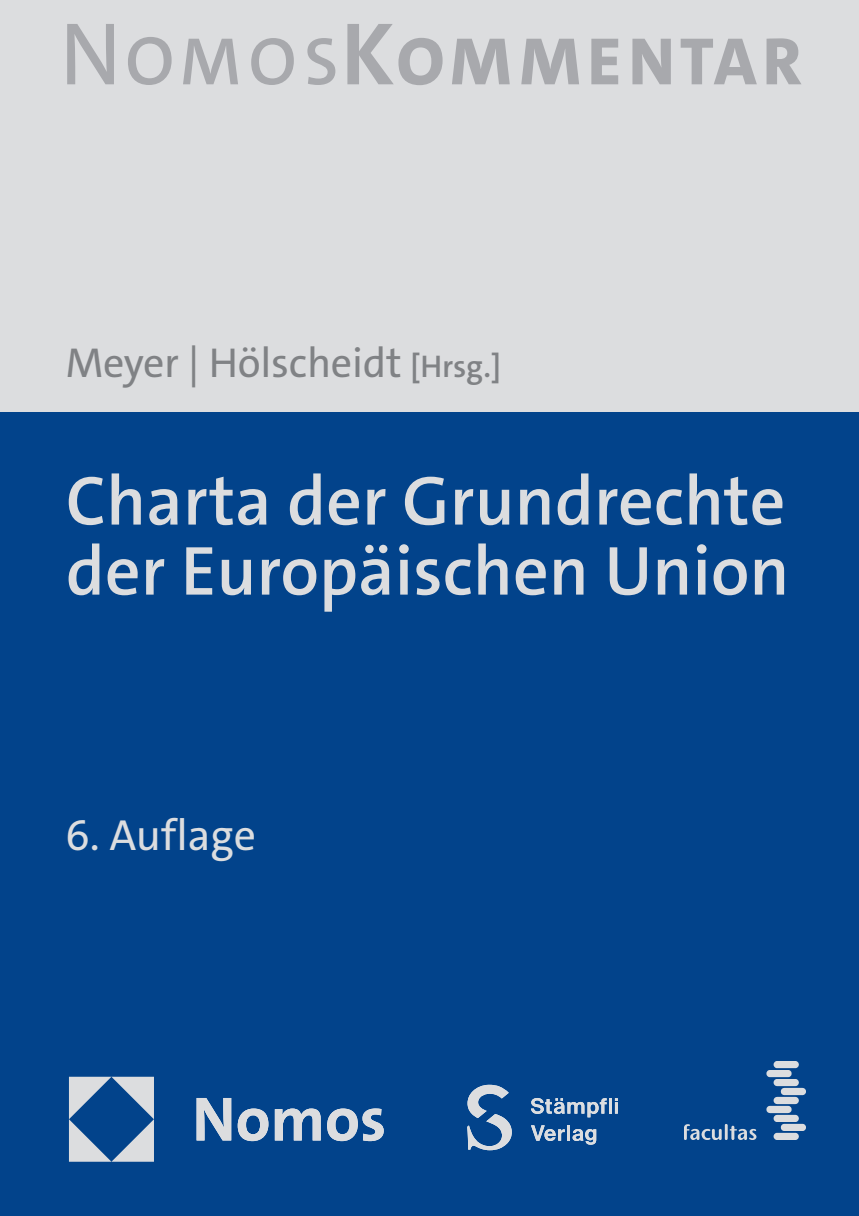
<style>
.page{position:relative;width:859px;height:1216px;background:#fff}
.page>*{position:absolute;margin:0;border:0;box-sizing:border-box;transform-origin:0 0}
.t1{font:600 70px/70px "The Sans C5";color:#dcdddf}
.t2{font:800 67.55px "The Sans C5";letter-spacing:.085em;color:#a8a9ad}
.t3{font:43.75px "The Sans C5";color:#dcdddf}
.t4{font:42px "The Sans C5";letter-spacing:-.005em;color:#808285}
.s1{font-weight:400;font-size:89.42px}
.s2{font-weight:600;font-size:69.12px}
.s3{font-weight:600}
.s4{font-weight:700;font-size:89.42px}
.s5{font-weight:600;font-size:31.5px}
</style>
<div class="page">
<div style="left:0;top:412px;width:858px;height:803px;background:#02438b"></div>
<div style="left:0;top:0;width:858px;height:412px;background:#dcdddf"></div>
<svg style="left:196px;top:1098px;width:187px;height:43px"></svg>
<svg style="left:69px;top:1076px;width:85px;height:85px"></svg>
<svg style="left:467px;top:1084px;width:44px;height:66px"></svg>
<svg style="left:531px;top:1098px;width:75px;height:19px"></svg>
<hr style="left:608px;top:1098px;width:3px;height:15px;background:#dcdddf">
<svg style="left:614px;top:1098px;width:3px;height:15px"></svg>
<svg style="left:531px;top:1125px;width:33px;height:15px"></svg>
<hr style="left:566px;top:1125px;width:3px;height:15px;background:#dcdddf">
<svg style="left:572px;top:1129px;width:24px;height:15px"></svg>
<img style="left:684px;top:1061px;width:121px;height:78px">
<p class="t2" style="left:60px;top:18px;width:743px"><span class="s1">N</span><span class="s2">O</span><span class="s3">MOS</span><span class="s4">K</span>OMMENTAR</p>
<p class="t4" style="left:66px;top:335px;width:436px">Meyer | Hölscheidt <span class="s5">[Hrsg.]</span></p>
<p class="t1" style="left:66px;top:466px;width:725px">Charta der Grundrechte der Europäischen Union</p>
<p class="t3" style="left:66px;top:807px;width:192px">6. Auflage</p>
</div>
